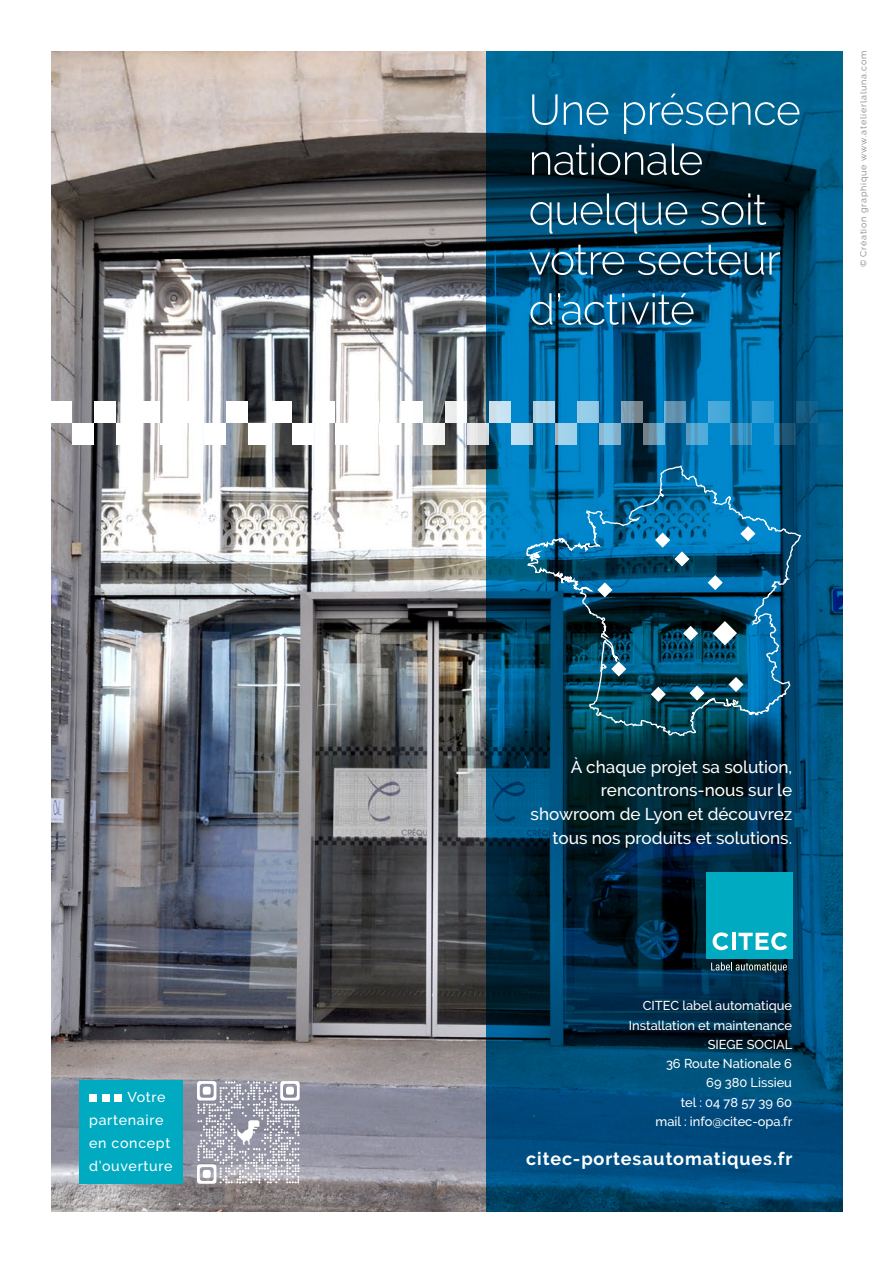
<style>
.page{position:relative;width:893px;height:1263px;background:#fff}
.page>*{position:absolute;margin:0;border:0;box-sizing:border-box;transform-origin:0 0}
.t1{font:700 18px "Raleway";letter-spacing:.05em;color:#fff}
.t2{font:500 17.1px/23.5px "Raleway";color:#fff;text-align:right}
.t3{font:500 14.25px/23.1px "Raleway";letter-spacing:.05em;color:#fff}
.t4{font:500 12.9px/19.4px "Raleway";color:#fff;text-align:right}
.t5{font:9px "Raleway";letter-spacing:.085em;color:#808285}
</style>
<div class="page">
<img style="left:52px;top:51px;width:434px;height:1161px">
<svg style="left:486px;top:51px;width:356px;height:1161px;background:#00466c"></svg>
<svg style="left:530px;top:293px;width:163px;height:32px;background:#2e7195"></svg>
<svg style="left:530px;top:245px;width:250px;height:30px;background:#2c6584"></svg>
<svg style="left:530px;top:193px;width:236px;height:41px;background:#22546c"></svg>
<svg style="left:532px;top:143px;width:170px;height:32px;background:#2f454f"></svg>
<svg style="left:532px;top:94px;width:267px;height:40px;background:#227ca7"></svg>
<div style="left:706px;top:873px;width:86px;height:86px;background:#00abc2"></div>
<svg style="left:713px;top:932px;width:15px;height:18px"></svg>
<hr style="left:732px;top:933px;width:3px;height:17px;background:#fff">
<svg style="left:738px;top:932px;width:49px;height:18px"></svg>
<svg style="left:711px;top:962px;width:76px;height:10px"></svg>
<div style="left:80px;top:1081px;width:103px;height:103px;background:#00abc2"></div>
<div style="left:89px;top:1094px;width:8px;height:7px;background:#fff"></div>
<div style="left:102px;top:1094px;width:7px;height:7px;background:#fff"></div>
<div style="left:114px;top:1094px;width:8px;height:7px;background:#fff"></div>
<svg style="left:197px;top:1081px;width:103px;height:103px;background:#b0b0ba"></svg>
<svg style="left:525px;top:452px;width:277px;height:288px;background:#075981"></svg>
<svg style="left:667px;top:729px;width:4px;height:5px"></svg>
<svg style="left:713px;top:621px;width:24px;height:24px"></svg>
<svg style="left:728px;top:677px;width:15px;height:15px"></svg>
<svg style="left:689px;top:685px;width:16px;height:16px"></svg>
<svg style="left:683px;top:626px;width:15px;height:15px"></svg>
<svg style="left:611px;top:661px;width:15px;height:15px"></svg>
<svg style="left:597px;top:582px;width:15px;height:15px"></svg>
<svg style="left:655px;top:532px;width:34px;height:34px"></svg>
<svg style="left:740px;top:526px;width:15px;height:15px"></svg>
<svg style="left:651px;top:687px;width:15px;height:15px"></svg>
<svg style="left:708px;top:575px;width:15px;height:15px"></svg>
<div style="left:50px;top:401px;width:22px;height:22px;background:#fff"></div>
<div style="left:204px;top:423px;width:22px;height:21px;background:#fff"></div>
<div style="left:116px;top:423px;width:22px;height:21px;background:#fff"></div>
<div style="left:138px;top:401px;width:22px;height:22px;background:#fff"></div>
<div style="left:160px;top:423px;width:22px;height:21px;background:#fff"></div>
<div style="left:72px;top:423px;width:22px;height:21px;background:#fff"></div>
<div style="left:94px;top:401px;width:22px;height:22px;background:#fff"></div>
<div style="left:182px;top:401px;width:22px;height:22px;background:#fff"></div>
<div style="left:226px;top:401px;width:22px;height:22px;background:#fff"></div>
<div style="left:248px;top:423px;width:22px;height:21px;background:#fff"></div>
<div style="left:270px;top:401px;width:22px;height:22px;background:#fff"></div>
<div style="left:423px;top:423px;width:22px;height:21px;background:#f8f8f8"></div>
<div style="left:335px;top:423px;width:22px;height:21px;background:#fff"></div>
<div style="left:357px;top:401px;width:22px;height:22px;background:#fff"></div>
<div style="left:379px;top:423px;width:22px;height:21px;background:#fff"></div>
<div style="left:292px;top:423px;width:21px;height:21px;background:#fff"></div>
<div style="left:313px;top:401px;width:22px;height:22px;background:#fff"></div>
<div style="left:401px;top:401px;width:22px;height:22px;background:#fff"></div>
<div style="left:445px;top:401px;width:22px;height:22px;background:linear-gradient(to right,#e6e6e7,#fff)"></div>
<svg style="left:599px;top:423px;width:22px;height:21px"></svg>
<div style="left:511px;top:423px;width:22px;height:21px;background:linear-gradient(to right,#c4e8fb,#b8d3e1)"></div>
<div style="left:533px;top:401px;width:22px;height:22px;background:linear-gradient(to right,#b6d7e7,#aad3e9)"></div>
<svg style="left:555px;top:423px;width:22px;height:21px"></svg>
<div style="left:467px;top:423px;width:22px;height:21px;background:linear-gradient(to right,#efeeed,#d7dadc)"></div>
<div style="left:489px;top:401px;width:22px;height:22px;background:linear-gradient(to right,#d1dfe7,#c5e5f6)"></div>
<div style="left:577px;top:401px;width:22px;height:22px;background:#95cde9"></div>
<svg style="left:621px;top:401px;width:22px;height:22px"></svg>
<svg style="left:643px;top:423px;width:21px;height:21px"></svg>
<svg style="left:664px;top:401px;width:22px;height:22px"></svg>
<div style="left:818px;top:423px;width:22px;height:21px;background:#056694"></div>
<svg style="left:730px;top:423px;width:22px;height:21px"></svg>
<div style="left:752px;top:401px;width:22px;height:22px;background:#2d9cd5"></div>
<svg style="left:774px;top:423px;width:22px;height:21px"></svg>
<svg style="left:686px;top:423px;width:22px;height:21px"></svg>
<div style="left:708px;top:401px;width:22px;height:22px;background:#47a8da"></div>
<svg style="left:796px;top:401px;width:22px;height:22px"></svg>
<p class="t3" style="left:89px;top:1085px;width:85px;text-indent:38px">Votre partenaire en concept d’ouverture</p>
<p class="t5" style="left:858px;top:267px;width:218px;rotate:-90deg">© Création graphique www.atelierlaluna.com</p>
<h2 class="t2" style="left:531px;top:755px;width:263px">À chaque projet sa solution, rencontrons-nous sur le showroom de Lyon et découvrez tous nos produits et solutions.</h2>
<p class="t4" style="left:629px;top:996px;width:165px">CITEC label automatique<br>Installation et maintenance<br>SIEGE SOCIAL<br>36 Route Nationale 6<br>69 380 Lissieu<br>tel : 04 78 57 39 60<br>mail : info@citec-opa.fr</p>
<h1 class="t1" style="left:526px;top:1148px;width:268px">citec-portesautomatiques.fr</h1>
</div>
